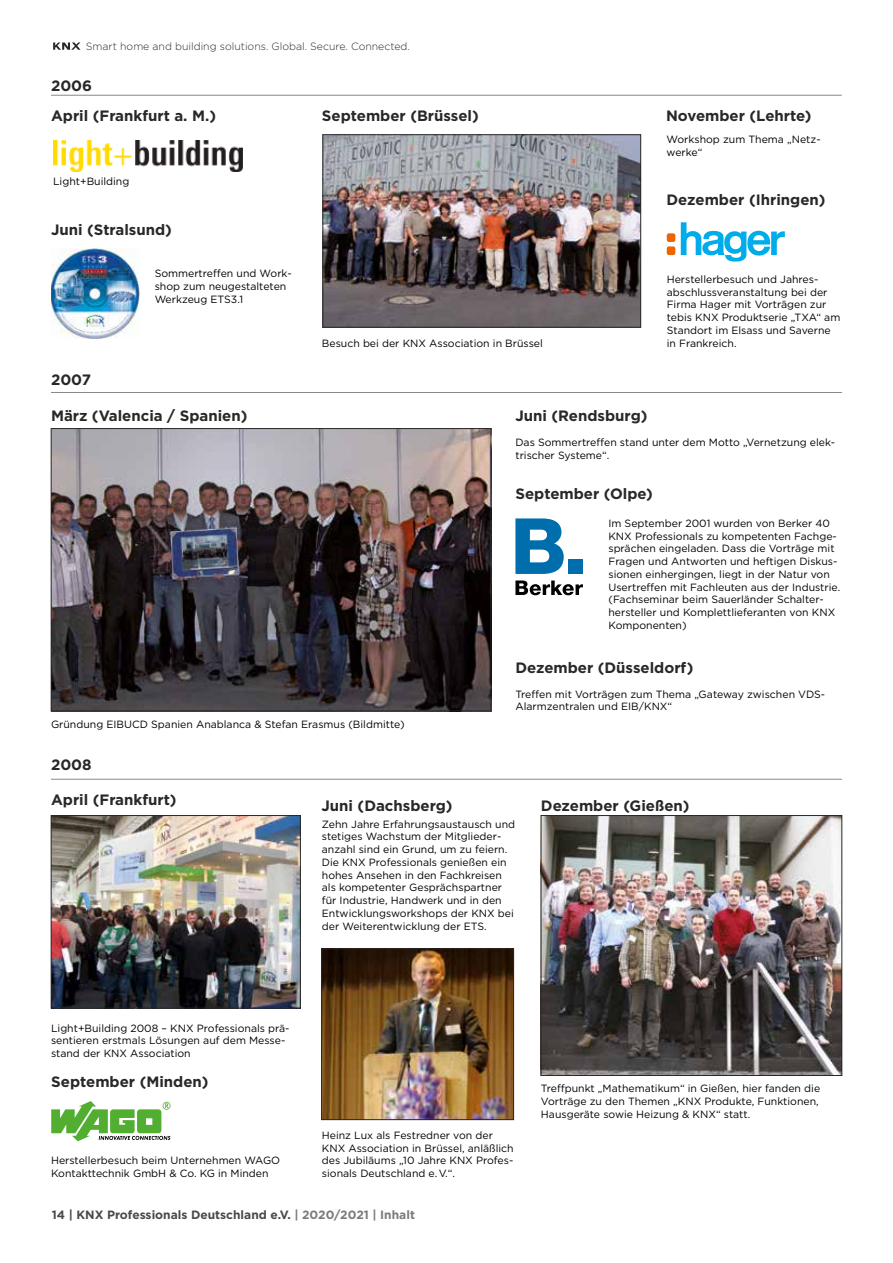
<style>
.page{position:relative;width:893px;height:1263px;background:#fff}
.page>*{position:absolute;margin:0;border:0;box-sizing:border-box;transform-origin:0 0}
.t1{font:700 15px "Gotham";color:#282827}
.t2{font:700 12px "Gotham";color:#494948}
.t3{font:10.5px/12.8px "Gotham";color:#000}
.t4{font:300 10.5px "Gotham";color:#282827}
.s1{color:#7b7b7a}
</style>
<div class="page">
<svg style="left:53px;top:42px;width:28px;height:8px"></svg>
<img style="left:53px;top:817px;width:245px;height:189px">
<div style="left:51px;top:815px;width:249px;height:193px;border:1px solid #282827"></div>
<svg style="left:51px;top:1101px;width:119px;height:40px"></svg>
<img style="left:323px;top:951px;width:189px;height:167px">
<div style="left:321px;top:949px;width:193px;height:171px;border:1px solid #282827"></div>
<svg style="left:681px;top:223px;width:104px;height:38px"></svg>
<div style="left:667px;top:233px;width:8px;height:9px;background:#ec6502;border-radius:2px"></div>
<div style="left:667px;top:246px;width:8px;height:9px;background:#ec6502;border-radius:2px"></div>
<img style="left:53px;top:140px;width:189px;height:31px">
<img style="left:325px;top:137px;width:314px;height:188px">
<div style="left:323px;top:135px;width:318px;height:192px;border:1px solid #282827"></div>
<img style="left:51px;top:248px;width:88px;height:91px">
<svg style="left:515px;top:518px;width:49px;height:56px"></svg>
<div style="left:568px;top:559px;width:15px;height:15px;background:#006ead"></div>
<svg style="left:515px;top:580px;width:68px;height:15px"></svg>
<img style="left:53px;top:430px;width:436px;height:279px">
<div style="left:51px;top:428px;width:440px;height:283px;border:1px solid #282827"></div>
<img style="left:543px;top:817px;width:297px;height:256px">
<div style="left:541px;top:815px;width:301px;height:260px;border:1px solid #282827"></div>
<hr style="left:51px;top:95px;width:791px;height:1px;background:#86898b">
<hr style="left:51px;top:392px;width:791px;height:1px;background:#86898b">
<hr style="left:51px;top:779px;width:791px;height:1px;background:#86898b">
<p class="t4" style="left:86px;top:39px;width:326px">Smart home and building solutions. Global. Secure. Connected.</p>
<h1 class="t1" style="left:51px;top:77px;width:43px">2006</h1>
<h1 class="t1" style="left:51px;top:107px;width:167px">April (Frankfurt a. M.)</h1>
<h1 class="t1" style="left:322px;top:107px;width:158px">September (Brüssel)</h1>
<h1 class="t1" style="left:666px;top:107px;width:147px">November (Lehrte)</h1>
<p class="t3" style="left:53px;top:175px;width:78px">Light+Building</p>
<h1 class="t1" style="left:51px;top:221px;width:122px">Juni (Stralsund)</h1>
<h1 class="t1" style="left:51px;top:371px;width:42px">2007</h1>
<p class="t3" style="left:155px;top:267px;width:138px">Sommertreffen und Work&shy;shop zum neugestalteten<br>Werkzeug ETS3.1</p>
<p class="t3" style="left:322px;top:336px;width:223px">Besuch bei der KNX Association in Brüssel</p>
<h1 class="t1" style="left:51px;top:407px;width:198px">März (Valencia / Spanien)</h1>
<h1 class="t1" style="left:515px;top:407px;width:134px">Juni (Rendsburg)</h1>
<p class="t3" style="left:666px;top:133px;width:156px">Workshop zum Thema „Netz&shy;werke“</p>
<h1 class="t1" style="left:666px;top:191px;width:161px">Dezember (Ihringen)</h1>
<p class="t3" style="left:667px;top:273px;width:175px">Herstellerbesuch und Jahres&shy;abschlussveranstaltung bei der<br>Firma Hager mit Vorträgen zur tebis KNX Produktserie „TXA“ am<br>Standort im Elsass und Saverne in Frankreich.</p>
<p class="t3" style="left:515px;top:436px;width:321px">Das Sommertreffen stand unter dem Motto „Vernetzung elek&shy;trischer Systeme“.</p>
<h1 class="t1" style="left:515px;top:485px;width:139px">September (Olpe)</h1>
<p class="t3" style="left:608px;top:516px;width:233px">Im September 2001 wurden von Berker 40<br>KNX Professionals zu kompetenten Fachge&shy;sprächen eingeladen. Dass die Vorträge mit Fragen und Antworten und heftigen Diskus&shy;sionen einhergingen, liegt in der Natur von Usertreffen mit Fachleuten aus der Industrie. (Fachseminar beim Sauerländer Schalter&shy;hersteller und Komplettlieferanten von KNX Komponenten)</p>
<h1 class="t1" style="left:515px;top:659px;width:180px">Dezember (Düsseldorf)</h1>
<p class="t3" style="left:51px;top:717px;width:355px">Gründung EIBUCD Spanien Anablanca &amp; Stefan Erasmus (Bildmitte)</p>
<h1 class="t1" style="left:51px;top:756px;width:42px">2008</h1>
<p class="t3" style="left:515px;top:687px;width:311px">Treffen mit Vorträgen zum Thema „Gateway zwischen VDS-<br>Alarmzentralen und EIB/KNX“</p>
<h1 class="t1" style="left:51px;top:791px;width:127px">April (Frankfurt)</h1>
<h1 class="t1" style="left:321px;top:797px;width:133px">Juni (Dachsberg)</h1>
<h1 class="t1" style="left:541px;top:797px;width:150px">Dezember (Gießen)</h1>
<p class="t3" style="left:322px;top:817px;width:195px">Zehn Jahre Erfahrungsaustausch und stetiges Wachstum der Mitglieder&shy;anzahl sind ein Grund, um zu feiern.<br>Die KNX Professionals genießen ein hohes Ansehen in den Fachkreisen als kompetenter Gesprächspartner für Industrie, Handwerk und in den Entwicklungsworkshops der KNX bei der Weiterentwicklung der ETS.</p>
<p class="t3" style="left:51px;top:1021px;width:240px">Light+Building 2008 – KNX Professionals prä&shy;sentieren erstmals Lösungen auf dem Messe&shy;stand der KNX Association</p>
<h1 class="t1" style="left:51px;top:1073px;width:159px">September (Minden)</h1>
<p class="t3" style="left:51px;top:1154px;width:231px">Herstellerbesuch beim Unternehmen WAGO<br>Kontakttechnik GmbH &amp; Co. KG in Minden</p>
<p class="t3" style="left:322px;top:1128px;width:193px">Heinz Lux als Festredner von der KNX Association in Brüssel, anläßlich des Jubiläums „10 Jahre KNX Profes&shy;sionals Deutschland e. V.“.</p>
<p class="t2" style="left:52px;top:1208px;width:365px">14 | KNX Professionals Deutschland e.V. <span class="s1">| 2020/2021 | Inhalt</span></p>
<p class="t3" style="left:541px;top:1082px;width:281px">Treffpunkt „Mathematikum“ in Gießen, hier fanden die<br>Vorträge zu den Themen „KNX Produkte, Funktionen,<br>Hausgeräte sowie Heizung &amp; KNX“ statt.</p>
</div>
